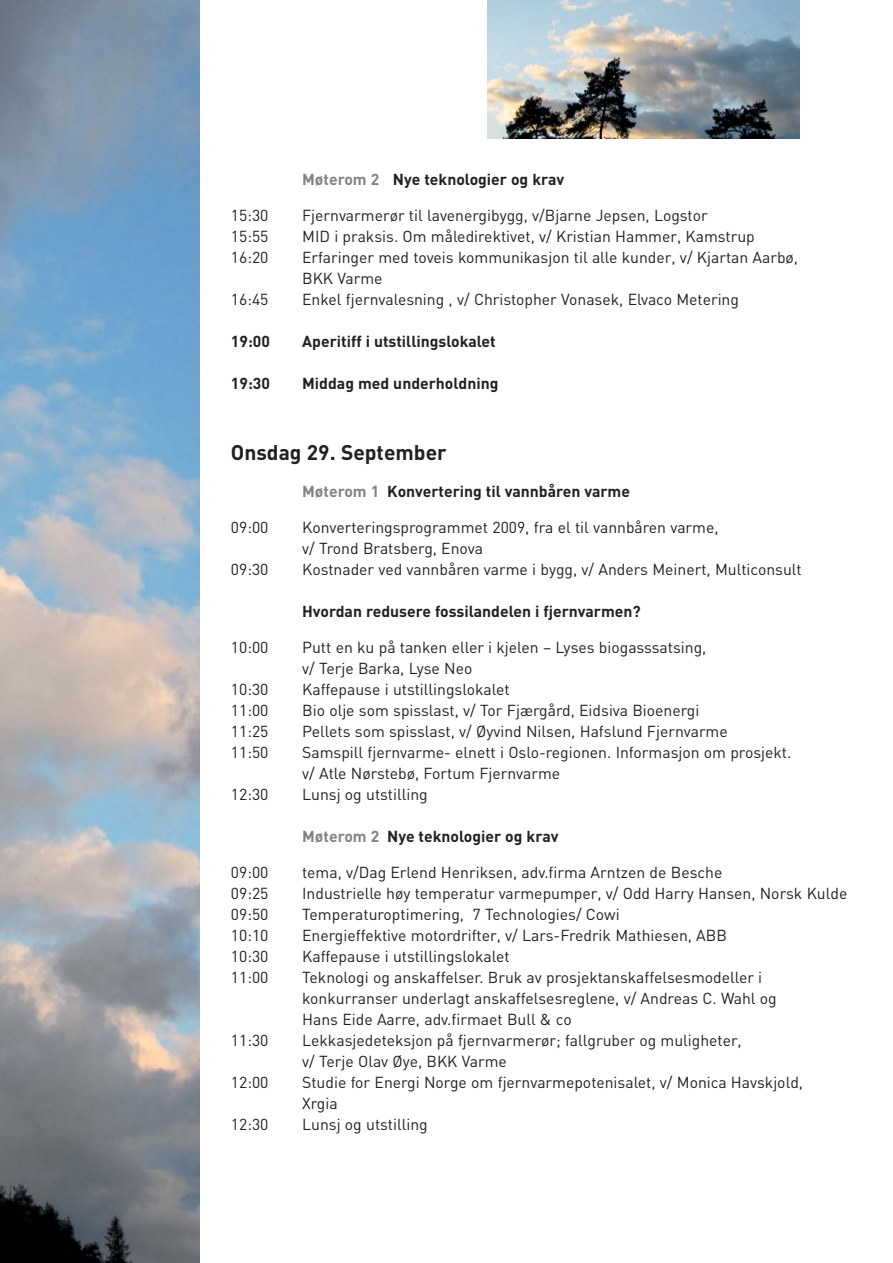
<style>
.page{position:relative;width:893px;height:1263px;background:#fff}
.page>*{position:absolute;margin:0;border:0;box-sizing:border-box;transform-origin:0 0}
.t1{font:700 21px "DIN";color:#231f20}
.t2{font:15.75px/21px "DIN";color:#231f20}
.t3{font:700 15.75px "DIN";color:#231f20}
.s1{color:#808285}
</style>
<div class="page">
<img style="left:0;top:0;width:200px;height:1263px">
<img style="left:488px;top:0;width:311px;height:138px">
<p class="t3" style="left:302px;top:174px;width:264px"><span class="s1">Møterom 2</span> Nye teknologier og krav</p>
<p class="t2" style="left:231px;top:207px;width:39px">15:30</p>
<p class="t2" style="left:302px;top:207px;width:407px">Fjernvarmerør til lavenergibygg, v/Bjarne Jepsen, Logstor</p>
<p class="t2" style="left:231px;top:228px;width:39px">15:55</p>
<p class="t2" style="left:302px;top:228px;width:454px">MID i praksis. Om måledirektivet, v/ Kristian Hammer, Kamstrup</p>
<p class="t2" style="left:231px;top:249px;width:39px">16:20</p>
<p class="t2" style="left:302px;top:249px;width:497px">Erfaringer med toveis kommunikasjon til alle kunder, v/ Kjartan Aarbø,<br>BKK Varme</p>
<p class="t2" style="left:231px;top:291px;width:39px">16:45</p>
<p class="t2" style="left:302px;top:291px;width:438px">Enkel fjernvalesning , v/ Christopher Vonasek, Elvaco Metering</p>
<p class="t3" style="left:231px;top:336px;width:41px">19:00</p>
<p class="t3" style="left:302px;top:336px;width:195px">Aperitiff i utstillingslokalet</p>
<p class="t3" style="left:231px;top:378px;width:41px">19:30</p>
<p class="t3" style="left:302px;top:378px;width:198px">Middag med underholdning</p>
<h1 class="t1" style="left:231px;top:445px;width:217px">Onsdag 29. September</h1>
<p class="t3" style="left:302px;top:486px;width:329px"><span class="s1">Møterom 1</span> Konvertering til vannbåren varme</p>
<p class="t2" style="left:231px;top:519px;width:39px">09:00</p>
<p class="t2" style="left:302px;top:519px;width:418px">Konverteringsprogrammet 2009, fra el til vannbåren varme, v/ Trond Bratsberg, Enova</p>
<p class="t2" style="left:231px;top:561px;width:39px">09:30</p>
<p class="t2" style="left:302px;top:561px;width:501px">Kostnader ved vannbåren varme i bygg, v/ Anders Meinert, Multiconsult</p>
<p class="t3" style="left:302px;top:606px;width:340px">Hvordan redusere fossilandelen i fjernvarmen?</p>
<p class="t2" style="left:231px;top:639px;width:39px">10:00</p>
<p class="t2" style="left:302px;top:639px;width:406px">Putt en ku på tanken eller i kjelen – Lyses biogasssatsing, v/ Terje Barka, Lyse Neo</p>
<p class="t2" style="left:231px;top:681px;width:39px">10:30</p>
<p class="t2" style="left:302px;top:681px;width:209px">Kaffepause i utstillingslokalet</p>
<p class="t2" style="left:231px;top:702px;width:39px">11:00</p>
<p class="t2" style="left:302px;top:702px;width:399px">Bio olje som spisslast, v/ Tor Fjærgård, Eidsiva Bioenergi</p>
<p class="t2" style="left:231px;top:723px;width:39px">11:25</p>
<p class="t2" style="left:302px;top:723px;width:427px">Pellets som spisslast, v/ Øyvind Nilsen, Hafslund Fjernvarme</p>
<p class="t2" style="left:231px;top:744px;width:39px">11:50</p>
<p class="t2" style="left:302px;top:744px;width:491px">Samspill fjernvarme- elnett i Oslo-regionen. Informasjon om prosjekt. v/ Atle Nørstebø, Fortum Fjernvarme</p>
<p class="t2" style="left:231px;top:786px;width:39px">12:30</p>
<p class="t2" style="left:302px;top:786px;width:127px">Lunsj og utstilling</p>
<p class="t3" style="left:302px;top:831px;width:258px"><span class="s1">Møterom 2</span> Nye teknologier og krav</p>
<p class="t2" style="left:231px;top:864px;width:39px">09:00</p>
<p class="t2" style="left:302px;top:864px;width:422px">tema, v/Dag Erlend Henriksen, adv.firma Arntzen de Besche</p>
<p class="t2" style="left:231px;top:885px;width:39px">09:25</p>
<p class="t2" style="left:302px;top:885px;width:547px">Industrielle høy temperatur varmepumper, v/ Odd Harry Hansen, Norsk Kulde</p>
<p class="t2" style="left:231px;top:906px;width:39px">09:50</p>
<p class="t2" style="left:302px;top:906px;width:319px">Temperaturoptimering, 7 Technologies/ Cowi</p>
<p class="t2" style="left:231px;top:927px;width:39px">10:10</p>
<p class="t2" style="left:302px;top:927px;width:426px">Energieffektive motordrifter, v/ Lars-Fredrik Mathiesen, ABB</p>
<p class="t2" style="left:231px;top:948px;width:39px">10:30</p>
<p class="t2" style="left:302px;top:948px;width:209px">Kaffepause i utstillingslokalet</p>
<p class="t2" style="left:231px;top:969px;width:39px">11:00</p>
<p class="t2" style="left:302px;top:969px;width:476px">Teknologi og anskaffelser. Bruk av prosjektanskaffelsesmodeller i konkurranser underlagt anskaffelsesreglene, v/ Andreas C. Wahl og<br>Hans Eide Aarre, adv.firmaet Bull &amp; co</p>
<p class="t2" style="left:231px;top:1032px;width:39px">11:30</p>
<p class="t2" style="left:302px;top:1032px;width:441px">Lekkasjedeteksjon på fjernvarmerør; fallgruber og muligheter, v/ Terje Olav Øye, BKK Varme</p>
<p class="t2" style="left:231px;top:1074px;width:39px">12:00</p>
<p class="t2" style="left:302px;top:1074px;width:502px">Studie for Energi Norge om fjernvarmepotenisalet, v/ Monica Havskjold,<br>Xrgia</p>
<p class="t2" style="left:231px;top:1116px;width:39px">12:30</p>
<p class="t2" style="left:302px;top:1116px;width:127px">Lunsj og utstilling</p>
</div>
